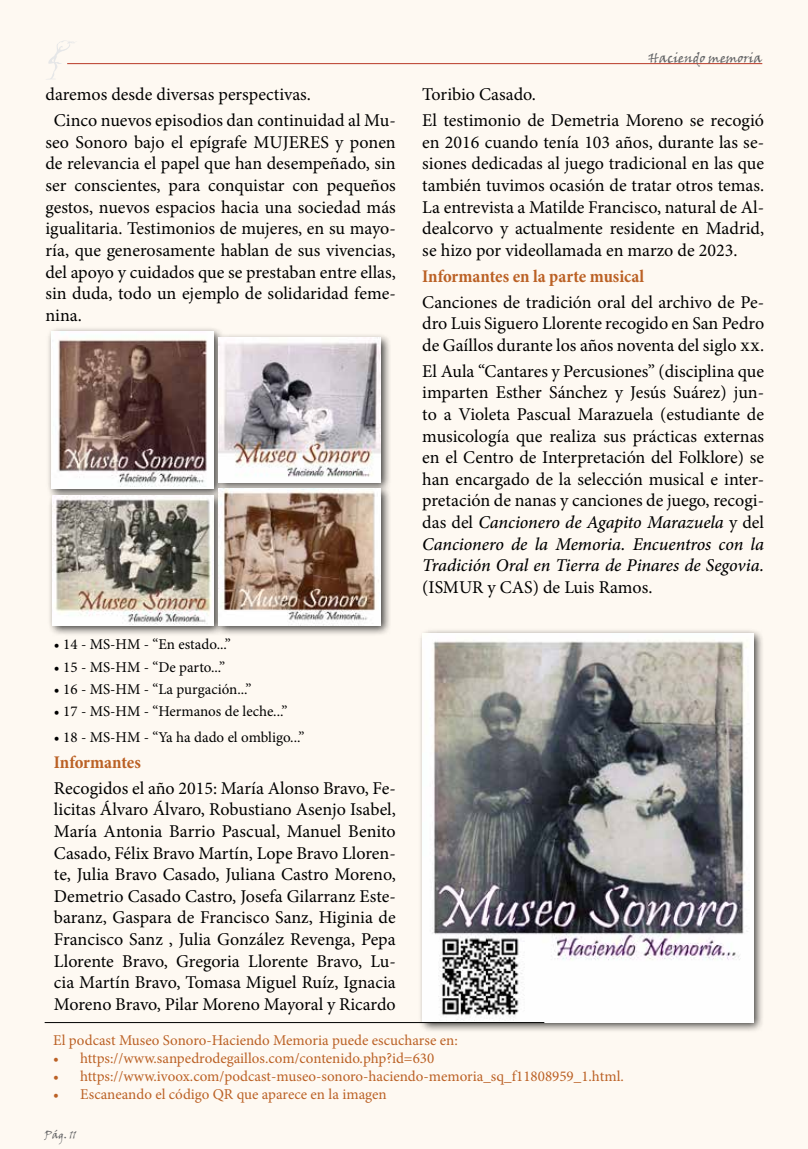
<style>
.page{position:relative;width:808px;height:1149px;background:#fff}
.page>*{position:absolute;margin:0;border:0;box-sizing:border-box;transform-origin:0 0}
.t1{font:18px/21.6px "Minion Pro";letter-spacing:-.005em;color:#000;text-align:justify}
.t2{font:700 condensed 18px "Minion Pro";color:#bb6125}
.t3{font:15px "Minion Pro";color:#bb6125}
.t4{font:15px "Minion Pro";color:#000}
.t5{font:13.5px "Viner Hand ITC";color:#616264}
.t6{font:10.5px "Viner Hand ITC";color:#616264}
.s1{font-weight:500;font-style:italic}
</style>
<div class="page">
<div style="left:0;top:0;width:808px;height:1148px;background:#fef9f2"></div>
<hr style="left:67px;top:63px;width:695px;height:1px;background:#b93926">
<svg style="left:46px;top:40px;width:31px;height:40px"></svg>
<div style="left:418px;top:627px;width:346px;height:405px;background:#000;opacity:.75"></div>
<img style="left:423px;top:632px;width:330px;height:389px">
<div style="left:46px;top:326px;width:346px;height:310px;background:#000;opacity:.75"></div>
<img style="left:51px;top:331px;width:163px;height:157px">
<img style="left:218px;top:337px;width:163px;height:145px">
<img style="left:52px;top:495px;width:162px;height:130px">
<img style="left:218px;top:488px;width:163px;height:137px">
<hr style="left:45px;top:1021px;width:499px;height:1px;background:#000">
<p class="t1" style="left:54px;top:82px;width:343px;line-height:25.8px;text-indent:-8px">daremos desde diversas perspectivas.<br>Cinco nuevos episodios dan continuidad al Mu-</p>
<p class="t1" style="left:45px;top:131px;width:352px">seo Sonoro bajo el epígrafe MUJERES y ponen de relevancia el papel que han desempeñado, sin ser conscientes, para conquistar con pequeños gestos, nuevos espacios hacia una sociedad más igualitaria. Testimonios de mujeres, en su mayo&shy;ría, que generosamente hablan de sus vivencias, del apoyo y cuidados que se prestaban entre ellas, sin duda, todo un ejemplo de solidaridad feme&shy;nina.</p>
<p class="t4" style="left:54px;top:634px;width:178px">• 14 - MS-HM - “En estado...”</p>
<p class="t4" style="left:54px;top:656px;width:173px">• 15 - MS-HM - “De parto...”</p>
<p class="t4" style="left:54px;top:678px;width:199px">• 16 - MS-HM - “La purgación...”</p>
<p class="t4" style="left:54px;top:701px;width:235px">• 17 - MS-HM - “Hermanos de leche...”</p>
<p class="t4" style="left:54px;top:726px;width:252px">• 18 - MS-HM - “Ya ha dado el ombligo...”</p>
<p class="t2" style="left:54px;top:749px;width:88px">Informantes</p>
<p class="t1" style="left:54px;top:777px;width:343px">Recogidos el año 2015: María Alonso Bravo, Fe&shy;licitas Álvaro Álvaro, Robustiano Asenjo Isabel, María Antonia Barrio Pascual, Manuel Benito Casado, Félix Bravo Martín, Lope Bravo Lloren&shy;te, Julia Bravo Casado, Juliana Castro Moreno, Demetrio Casado Castro, Josefa Gilarranz Este&shy;baranz, Gaspara de Francisco Sanz, Higinia de Francisco Sanz , Julia González Revenga, Pepa Llorente Bravo, Gregoria Llorente Bravo, Lu&shy;cia Martín Bravo, Tomasa Miguel Ruíz, Ignacia Moreno Bravo, Pilar Moreno Mayoral y Ricardo</p>
<p class="t5" style="left:648px;top:49px;width:116px">Haciendo memoria</p>
<p class="t1" style="left:422px;top:82px;width:343px;line-height:25.8px">Toribio Casado.<br>El testimonio de Demetria Moreno se recogió</p>
<p class="t1" style="left:422px;top:131px;width:343px">en 2016 cuando tenía 103 años, durante las se&shy;siones dedicadas al juego tradicional en las que también tuvimos ocasión de tratar otros temas.<br>La entrevista a Matilde Francisco, natural de Al&shy;dealcorvo y actualmente residente en Madrid, se hizo por videollamada en marzo de 2023.</p>
<p class="t2" style="left:422px;top:263px;width:223px">Informantes en la parte musical</p>
<p class="t1" style="left:422px;top:291px;width:343px">Canciones de tradición oral del archivo de Pe&shy;dro Luis Siguero Llorente recogido en San Pedro de Gaíllos durante los años noventa del siglo xx.</p>
<p class="t1" style="left:422px;top:360px;width:343px">El Aula “Cantares y Percusiones” (disciplina que imparten Esther Sánchez y Jesús Suárez) jun&shy;to a Violeta Pascual Marazuela (estudiante de musicología que realiza sus prácticas externas en el Centro de Interpretación del Folklore) se han encargado de la selección musical e inter&shy;pretación de nanas y canciones de juego, recogi&shy;das del <span class="s1">Cancionero de Agapito Marazuela</span> y del <span class="s1">Cancionero de la Memoria. Encuentros con la Tradición Oral en Tierra de Pinares de Segovia.</span></p>
<p class="t1" style="left:422px;top:576px;width:232px">(ISMUR y CAS) de Luis Ramos.</p>
<p class="t3" style="left:53px;top:1029px;width:406px">El podcast Museo Sonoro-Haciendo Memoria puede escucharse en:</p>
<p class="t3" style="left:53px;top:1047px;width:383px">• https://www.sanpedrodegaillos.com/contenido.php?id=630</p>
<p class="t3" style="left:53px;top:1065px;width:572px">• https://www.ivoox.com/podcast-museo-sonoro-haciendo-memoria_sq_f11808959_1.html.</p>
<p class="t3" style="left:53px;top:1083px;width:335px">• Escaneando el código QR que aparece en la imagen</p>
<p class="t6" style="left:45px;top:1127px;width:33px">Pág. 11</p>
</div>
